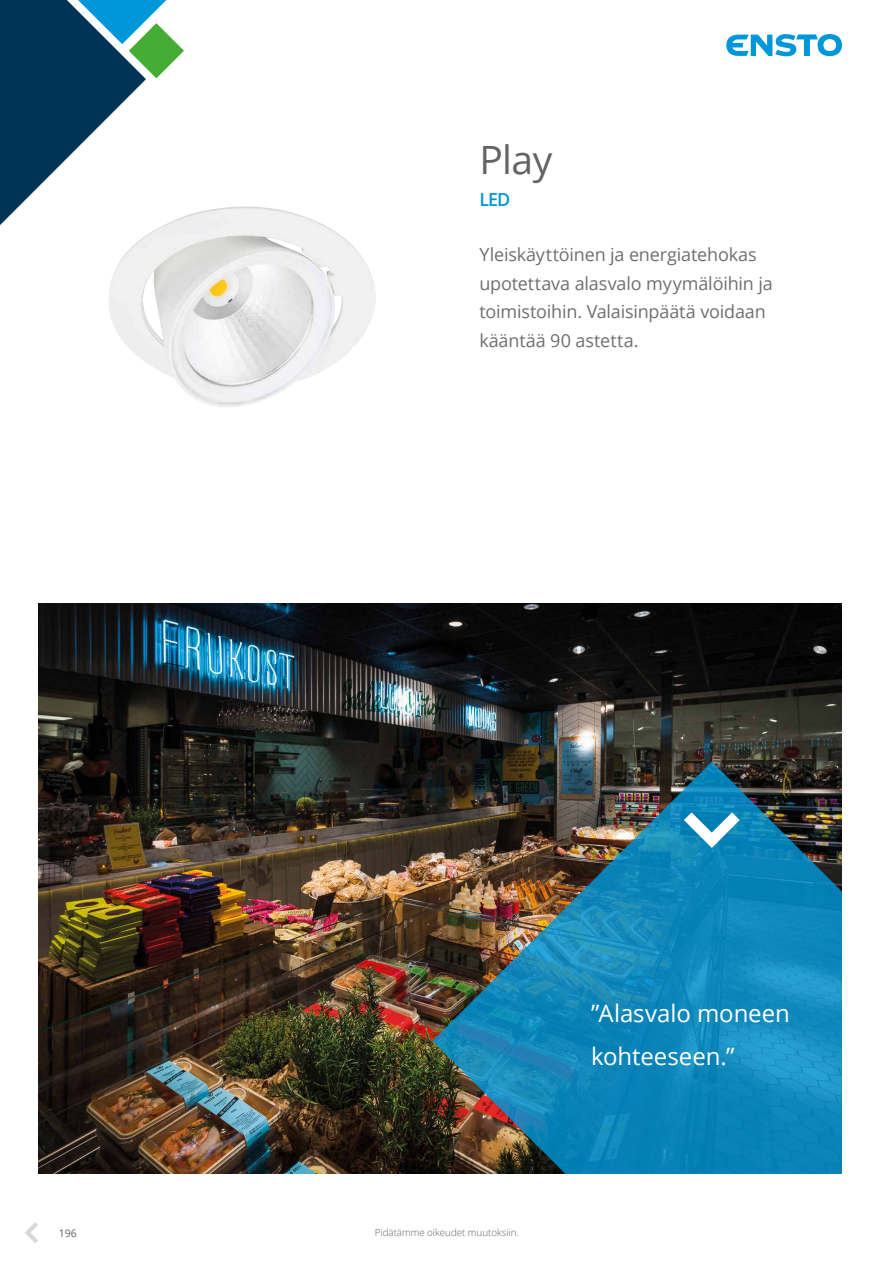
<style>
.page{position:relative;width:893px;height:1263px;background:#fff}
.page>*{position:absolute;margin:0;border:0;box-sizing:border-box;transform-origin:0 0}
.t1{font:39px "Open Sans";color:#646363}
.t2{font:24px/43.5px "Open Sans";letter-spacing:-.005em;color:#fff}
.t3{font:18px/28.5px "Open Sans";letter-spacing:-.01em;color:#706f6f}
.t4{font:600 18px "Open Sans";color:#0097d9}
.t5{font:10.5px "Open Sans";color:#646363}
.t6{font:300 9.75px "Open Sans";color:#646363}
</style>
<div class="page">
<svg style="left:726px;top:34px;width:116px;height:22px"></svg>
<svg style="left:0;top:0;width:184px;height:225px"></svg>
<svg style="left:25px;top:1222px;width:13px;height:21px"></svg>
<img style="left:38px;top:604px;width:804px;height:570px">
<img style="left:108px;top:207px;width:268px;height:200px">
<img style="left:432px;top:761px;width:410px;height:413px">
<svg style="left:684px;top:812px;width:56px;height:36px"></svg>
<h1 class="t1" style="left:479px;top:133px;width:75px">Play</h1>
<p class="t4" style="left:479px;top:187px;width:33px">LED</p>
<p class="t3" style="left:479px;top:240px;width:295px">Yleiskäyttöinen ja energiatehokas upotettava alasvalo myymälöihin ja toimistoihin. Valaisinpäätä voidaan kääntää 90 astetta.</p>
<p class="t5" style="left:59px;top:1226px;width:20px">196</p>
<p class="t6" style="left:375px;top:1226px;width:145px">Pidätämme oikeudet muutoksiin.</p>
<h2 class="t2" style="left:591px;top:990px;width:200px">”Alasvalo moneen kohteeseen.”</h2>
</div>
